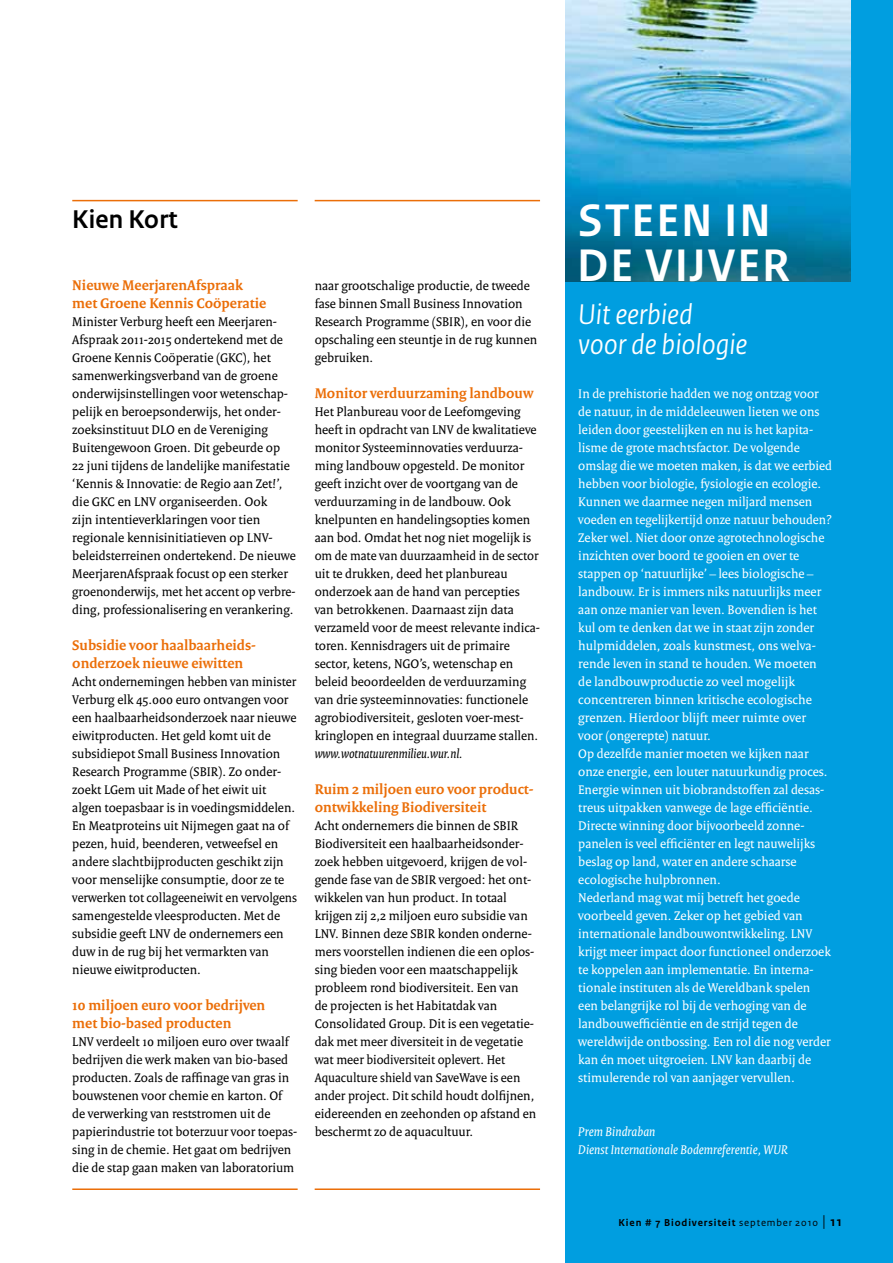
<style>
.page{position:relative;width:893px;height:1263px;background:#fff}
.page>*{position:absolute;margin:0;border:0;box-sizing:border-box;transform-origin:0 0}
.t1{font:700 48px/45px "Rijksoverheid Sans Heading";letter-spacing:.04em;color:#fff}
.t2{font:italic 30px/30px "Rijksoverheid Sans Heading";color:#fff}
.t3{font:700 27px "Rijksoverheid Sans Heading";letter-spacing:.01em;color:#000}
.t4{font:700 15px/18px "Rijksoverheid Serif";color:#eb6e08}
.t5{font:13.5px/18px "Rijksoverheid Serif";color:#000}
.t6{font:13.5px/18px "Rijksoverheid Serif";color:#fff}
.t7{font:italic 13.5px/18px "Rijksoverheid Serif";letter-spacing:.01em;color:#fff}
.t8{font:italic 13.5px "Rijksoverheid Serif";color:#000}
.t9{font:700 10.5px "Rijksoverheid Sans Text";letter-spacing:.08em;color:#000}
.s1{font-weight:400}
.s2{font-weight:400;font-size:16.5px}
.s3{font-size:13.5px}
</style>
<div class="page">
<div style="left:566px;top:0;width:327px;height:1263px;background:#009ee0"></div>
<img style="left:566px;top:0;width:284px;height:281px">
<hr style="left:315px;top:1188px;width:225px;height:2px;background:#eb6e08">
<hr style="left:315px;top:200px;width:225px;height:1px;background:#eb6e08">
<hr style="left:72px;top:200px;width:226px;height:1px;background:#eb6e08">
<hr style="left:72px;top:1188px;width:226px;height:2px;background:#eb6e08">
<h3 class="t3" style="left:72px;top:204px;width:107px">Kien Kort</h3>
<p class="t4" style="left:72px;top:276px;width:195px">Nieuwe MeerjarenAfspraak met Groene Kennis Coöperatie</p>
<p class="t5" style="left:72px;top:312px;width:225px">Minister Verburg heeft een Meerjaren-Afspraak 2011-2015 ondertekend met de Groene Kennis Coöperatie (GKC), het samenwerkingsverband van de groene onderwijsinstellingen voor wetenschap&shy;pelijk en beroepsonderwijs, het onder&shy;zoeksinstituut DLO en de Vereniging Buitengewoon Groen. Dit gebeurde op<br>22 juni tijdens de landelijke manifestatie ‘Kennis &amp; Innovatie: de Regio aan Zet!’, die GKC en LNV organiseerden. Ook<br>zijn intentieverklaringen voor tien regionale kennisinitiatieven op LNV&shy;beleidsterreinen ondertekend. De nieuwe MeerjarenAfspraak focust op een sterker groenonderwijs, met het accent op verbre&shy;ding, professionalisering en verankering.</p>
<p class="t4" style="left:72px;top:636px;width:184px">Subsidie voor haalbaarheids&shy;onderzoek nieuwe eiwitten</p>
<p class="t5" style="left:72px;top:672px;width:226px">Acht ondernemingen hebben van minister Verburg elk 45.000 euro ontvangen voor een haalbaarheidsonderzoek naar nieuwe eiwitproducten. Het geld komt uit de subsidiepot Small Business Innovation Research Programme (SBIR). Zo onder&shy;zoekt LGem uit Made of het eiwit uit algen toepasbaar is in voedingsmiddelen.<br>En Meatproteins uit Nijmegen gaat na of pezen, huid, beenderen, vetweefsel en andere slachtbijproducten geschikt zijn voor menselijke consumptie, door ze te verwerken tot collageeneiwit en vervolgens samengestelde vleesproducten. Met de subsidie geeft LNV de ondernemers een duw in de rug bij het vermarkten van nieuwe eiwitproducten.</p>
<p class="t4" style="left:72px;top:996px;width:195px">10 miljoen euro voor bedrijven met bio-based producten</p>
<p class="t5" style="left:72px;top:1032px;width:226px">LNV verdeelt 10 miljoen euro over twaalf bedrijven die werk maken van bio-based producten. Zoals de raffinage van gras in bouwstenen voor chemie en karton. Of de verwerking van reststromen uit de papierindustrie tot boterzuur voor toepas&shy;sing in de chemie. Het gaat om bedrijven die de stap gaan maken van laboratorium</p>
<p class="t5" style="left:315px;top:276px;width:224px">naar grootschalige productie, de tweede fase binnen Small Business Innovation Research Programme (SBIR), en voor die opschaling een steuntje in de rug kunnen gebruiken.</p>
<p class="t4" style="left:315px;top:384px;width:220px">Monitor verduurzaming landbouw</p>
<p class="t5" style="left:315px;top:402px;width:227px">Het Planbureau voor de Leefomgeving heeft in opdracht van LNV de kwalitatieve monitor Systeeminnovaties verduurza&shy;ming landbouw opgesteld. De monitor geeft inzicht over de voortgang van de verduurzaming in de landbouw. Ook knelpunten en handelingsopties komen aan bod. Omdat het nog niet mogelijk is om de mate van duurzaamheid in de sector uit te drukken, deed het planbureau onderzoek aan de hand van percepties van betrokkenen. Daarnaast zijn data verzameld voor de meest relevante indica&shy;toren. Kennisdragers uit de primaire sector, ketens, NGO’s, wetenschap en beleid beoordeelden de verduurzaming van drie systeeminnovaties: functionele agrobiodiversiteit, gesloten voer-mest&shy;kringlopen en integraal duurzame stallen.</p>
<p class="t8" style="left:315px;top:745px;width:150px">www.wotnatuurenmilieu.wur.nl.</p>
<p class="t4" style="left:315px;top:780px;width:220px">Ruim 2 miljoen euro voor product&shy;ontwikkeling Biodiversiteit</p>
<p class="t5" style="left:315px;top:816px;width:223px">Acht ondernemers die binnen de SBIR Biodiversiteit een haalbaarheidsonder&shy;zoek hebben uitgevoerd, krijgen de vol&shy;gende fase van de SBIR vergoed: het ont&shy;wikkelen van hun product. In totaal krijgen zij 2,2 miljoen euro subsidie van LNV. Binnen deze SBIR konden onderne&shy;mers voorstellen indienen die een oplos&shy;sing bieden voor een maatschappelijk probleem rond biodiversiteit. Een van<br>de projecten is het Habitatdak van Consolidated Group. Dit is een vegetatie&shy;dak met meer diversiteit in de vegetatie wat meer biodiversiteit oplevert. Het Aquaculture shield van SaveWave is een ander project. Dit schild houdt dolfijnen, eidereenden en zeehonden op afstand en beschermt zo de aquacultuur.</p>
<h1 class="t1" style="left:577px;top:199px;width:214px">STEEN IN<br>DE VIJVER</h1>
<h2 class="t2" style="left:578px;top:300px;width:171px">Uit eerbied voor de biologie</h2>
<p class="t6" style="left:578px;top:384px;width:255px">In de prehistorie hadden we nog ontzag voor de natuur, in de middeleeuwen lieten we ons leiden door geestelijken en nu is het kapita&shy;lisme de grote machtsfactor. De volgende omslag die we moeten maken, is dat we eerbied hebben voor biologie, fysiologie en ecologie.<br>Kunnen we daarmee negen miljard mensen voeden en tegelijkertijd onze natuur behouden?<br>Zeker wel. Niet door onze agrotechnologische inzichten over boord te gooien en over te stappen op ‘natuurlijke’ – lees biologische – landbouw. Er is immers niks natuurlijks meer aan onze manier van leven. Bovendien is het kul om te denken dat we in staat zijn zonder hulpmiddelen, zoals kunstmest, ons welva&shy;rende leven in stand te houden. We moeten de landbouwproductie zo veel mogelijk concentreren binnen kritische ecologische grenzen. Hierdoor blijft meer ruimte over voor (ongerepte) natuur.<br>Op dezelfde manier moeten we kijken naar onze energie, een louter natuurkundig proces.<br>Energie winnen uit biobrandstoffen zal desas&shy;treus uitpakken vanwege de lage efficiëntie.<br>Directe winning door bijvoorbeeld zonne&shy;panelen is veel efficiënter en legt nauwelijks beslag op land, water en andere schaarse ecologische hulpbronnen.<br>Nederland mag wat mij betreft het goede voorbeeld geven. Zeker op het gebied van internationale landbouwontwikkeling. LNV krijgt meer impact door functioneel onderzoek te koppelen aan implementatie. En interna&shy;tionale instituten als de Wereldbank spelen een belangrijke rol bij de verhoging van de landbouwefficiëntie en de strijd tegen de wereldwijde ontbossing. Een rol die nog verder kan én moet uitgroeien. LNV kan daarbij de stimulerende rol van aanjager vervullen.</p>
<p class="t7" style="left:578px;top:1122px;width:211px">Prem Bindraban<br>Dienst Internationale Bodemreferentie, WUR</p>
<p class="t9" style="left:619px;top:1216px;width:225px">Kien # 7 Biodiversiteit <span class="s1">september 2010</span> <span class="s2">|</span> <span class="s3">11</span></p>
</div>
